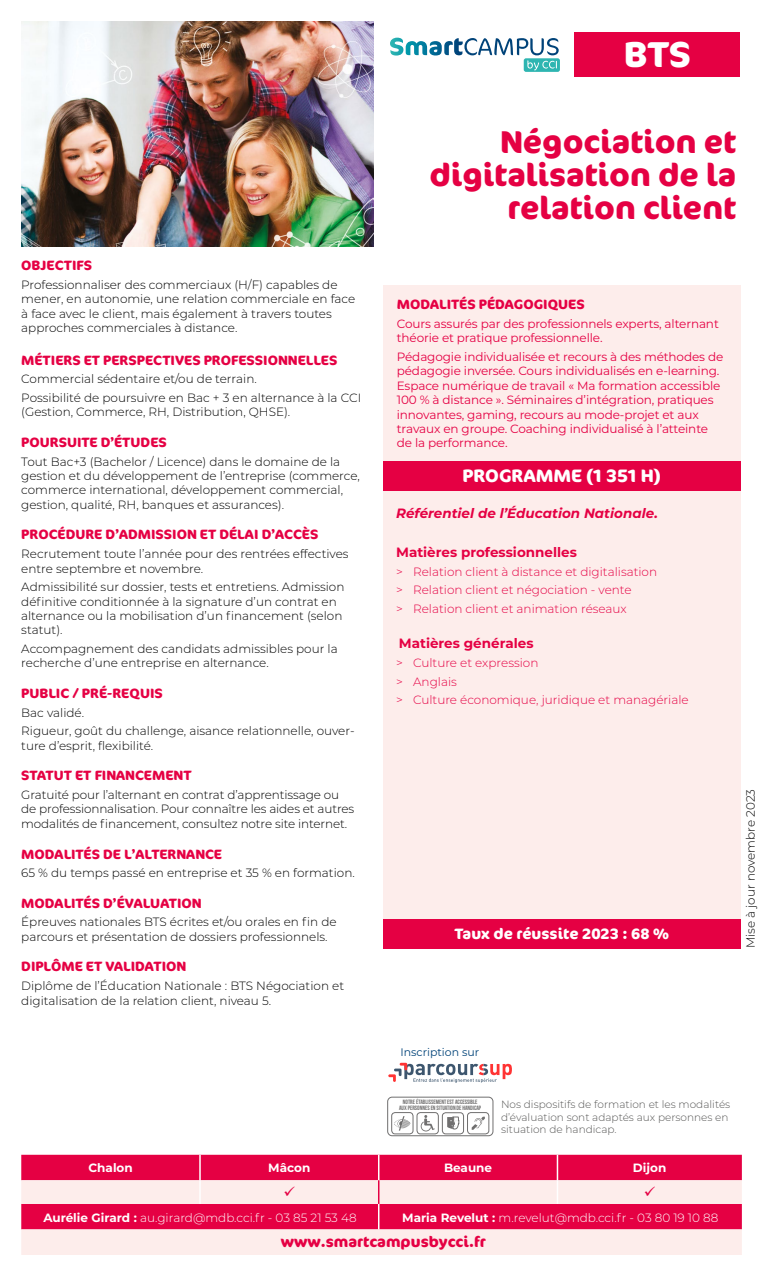
<style>
.page{position:relative;width:766px;height:1276px;background:#fff}
.page>*{position:absolute;margin:0;border:0;box-sizing:border-box;transform-origin:0 0}
.t1{font:700 36px "Cocon";color:#fff}
.t2{font:700 31.5px/33px "Cocon";color:#e50043;text-align:right}
.t3{font:700 18px "Cocon";color:#fff}
.t4{font:700 15px "Cocon";color:#e50043}
.t5{font:700 15px "Cocon";color:#fff}
.t6{font:700 13.5px "Cocon";color:#e50043}
.t7{font:700 13.5px "Montserrat";color:#e50043}
.t8{font:italic 700 13.5px "Montserrat";color:#e50043}
.t9{font:300 12px/14.4px "Montserrat";color:#000}
.t10{font:12px/14.4px "Montserrat";letter-spacing:-.01em;color:#e50043}
.t11{font:300 12px/18.6px "Montserrat";color:#e50043}
.t12{font:300 12px "Montserrat";color:#fff}
.t13{font:700 12px "Montserrat";color:#fff}
.t14{font:10.95px "Montserrat";color:#004379}
.t15{font:300 10.5px/12.6px "Montserrat";color:#575756}
.t16{font:700 6.3px/6.3px "Bebas Neue";color:#706f6f;text-align:center}
.s1{font-weight:700}
</style>
<div class="page">
<img style="left:21px;top:21px;width:352px;height:226px">
<div style="left:523px;top:58px;width:36px;height:14px;background:#2eb5b1;border-radius:2px"></div>
<svg style="left:390px;top:38px;width:168px;height:32px"></svg>
<div style="left:574px;top:32px;width:166px;height:44px;background:#e50043"></div>
<div style="left:383px;top:285px;width:357px;height:635px;background:#fdedeb"></div>
<div style="left:383px;top:461px;width:357px;height:30px;background:#e50043"></div>
<div style="left:383px;top:918px;width:357px;height:30px;background:#e50043"></div>
<div style="left:387px;top:1096px;width:106px;height:40px;border:1px solid #706f6f;border-radius:4px"></div>
<div style="left:391px;top:1112px;width:22px;height:22px;border:1px solid #706f6f;border-radius:3px"></div>
<svg style="left:394px;top:1116px;width:16px;height:14px"></svg>
<div style="left:416px;top:1112px;width:22px;height:22px;border:1px solid #706f6f;border-radius:3px"></div>
<svg style="left:420px;top:1115px;width:14px;height:16px"></svg>
<div style="left:467px;top:1112px;width:22px;height:22px;border:1px solid #706f6f;border-radius:3px"></div>
<svg style="left:471px;top:1116px;width:13px;height:13px"></svg>
<div style="left:442px;top:1112px;width:22px;height:22px;border:1px solid #706f6f;border-radius:3px"></div>
<svg style="left:447px;top:1116px;width:12px;height:13px"></svg>
<svg style="left:388px;top:1062px;width:123px;height:20px"></svg>
<div style="left:21px;top:1154px;width:720px;height:26px;background:#e50043"></div>
<svg style="left:21px;top:1180px;width:720px;height:75px;background:#f49cb2"></svg>
<hr style="left:199px;top:1154px;width:2px;height:26px;background:#fff">
<hr style="left:199px;top:1180px;width:2px;height:24px;background:#fff">
<hr style="left:556px;top:1154px;width:2px;height:26px;background:#fff">
<hr style="left:556px;top:1180px;width:2px;height:24px;background:#fff">
<svg style="left:378px;top:1154px;width:1px;height:75px"></svg>
<svg style="left:284px;top:1186px;width:10px;height:10px"></svg>
<svg style="left:644px;top:1186px;width:10px;height:10px"></svg>
<h1 class="t1" style="left:623px;top:33px;width:68px">BTS</h1>
<h2 class="t2" style="left:429px;top:126px;width:308px">Négociation et digitalisation de la relation client</h2>
<p class="t6" style="left:21px;top:257px;width:72px">OBJECTIFS</p>
<p class="t9" style="left:21px;top:277px;width:335px">Professionnaliser des commerciaux (H/F) capables de mener, en autonomie, une relation commerciale en face à face avec le client, mais également à travers toutes approches commerciales à distance.</p>
<p class="t6" style="left:21px;top:352px;width:317px">MÉTIERS ET PERSPECTIVES PROFESSIONNELLES</p>
<p class="t9" style="left:21px;top:369px;width:341px;line-height:18.6px">Commercial sédentaire et/ou de terrain.<br>Possibilité de poursuivre en Bac + 3 en alternance à la CCI</p>
<p class="t9" style="left:21px;top:404px;width:270px">(Gestion, Commerce, RH, Distribution, QHSE).</p>
<p class="t6" style="left:21px;top:434px;width:147px">POURSUITE D’ÉTUDES</p>
<p class="t9" style="left:21px;top:454px;width:340px">Tout Bac+3 (Bachelor / Licence) dans le domaine de la gestion et du développement de l’entreprise (commerce, commerce international, développement commercial, gestion, qualité, RH, banques et assurances).</p>
<p class="t6" style="left:21px;top:526px;width:298px">PROCÉDURE D’ADMISSION ET DÉLAI D’ACCÈS</p>
<p class="t9" style="left:21px;top:546px;width:329px">Recrutement toute l’année pour des rentrées effectives entre septembre et novembre.</p>
<p class="t9" style="left:21px;top:579px;width:324px">Admissibilité sur dossier, tests et entretiens. Admission définitive conditionnée à la signature d’un contrat en alternance ou la mobilisation d’un financement (selon statut).</p>
<p class="t9" style="left:21px;top:641px;width:318px">Accompagnement des candidats admissibles pour la recherche d’une entreprise en alternance.</p>
<p class="t6" style="left:21px;top:685px;width:143px">PUBLIC / PRÉ-REQUIS</p>
<p class="t9" style="left:21px;top:703px;width:335px;line-height:18.6px">Bac validé.<br>Rigueur, goût du challenge, aisance relationnelle, ouver-</p>
<p class="t9" style="left:21px;top:738px;width:133px">ture d’esprit, flexibilité.</p>
<p class="t6" style="left:21px;top:767px;width:172px">STATUT ET FINANCEMENT</p>
<p class="t9" style="left:21px;top:787px;width:334px">Gratuité pour l’alternant en contrat d’apprentissage ou de professionnalisation. Pour connaître les aides et autres modalités de financement, consultez notre site internet.</p>
<p class="t6" style="left:21px;top:845px;width:202px">MODALITÉS DE L’ALTERNANCE</p>
<p class="t9" style="left:21px;top:865px;width:335px">65 % du temps passé en entreprise et 35 % en formation.</p>
<p class="t6" style="left:21px;top:895px;width:182px">MODALITÉS D’ÉVALUATION</p>
<p class="t9" style="left:21px;top:914px;width:317px">Épreuves nationales BTS écrites et/ou orales en fin de parcours et présentation de dossiers professionnels.</p>
<p class="t6" style="left:21px;top:958px;width:166px">DIPLÔME ET VALIDATION</p>
<p class="t9" style="left:21px;top:978px;width:324px">Diplôme de l’Éducation Nationale : BTS Négociation et digitalisation de la relation client, niveau 5.</p>
<p class="t6" style="left:396px;top:296px;width:189px">MODALITÉS PÉDAGOGIQUES</p>
<p class="t10" style="left:396px;top:316px;width:323px">Cours assurés par des professionnels experts, alternant théorie et pratique professionnelle.</p>
<p class="t10" style="left:396px;top:349px;width:328px">Pédagogie individualisée et recours à des méthodes de pédagogie inversée. Cours individualisés en e-learning.<br>Espace numérique de travail « Ma formation accessible 100 % à distance ». Séminaires d’intégration, pratiques innovantes, gaming, recours au mode-projet et aux travaux en groupe. Coaching individualisé à l’atteinte de la performance.</p>
<h3 class="t3" style="left:462px;top:465px;width:200px">PROGRAMME (1 351 H)</h3>
<p class="t8" style="left:396px;top:503px;width:263px">Référentiel de l’Éducation Nationale.</p>
<p class="t7" style="left:396px;top:542px;width:182px">Matières professionnelles</p>
<p class="t11" style="left:396px;top:562px;width:262px">&gt; Relation client à distance et digitalisation &gt; Relation client et négociation - vente<br>&gt; Relation client et animation réseaux</p>
<p class="t7" style="left:399px;top:634px;width:136px">Matières générales</p>
<p class="t11" style="left:396px;top:653px;width:294px">&gt; Culture et expression<br>&gt; Anglais<br>&gt; Culture économique, juridique et managériale</p>
<p class="t5" style="left:454px;top:925px;width:216px">Taux de réussite 2023 : 68 %</p>
<p class="t9" style="left:742px;top:948px;width:161px;rotate:-90deg">Mise à jour novembre 2023</p>
<p class="t14" style="left:400px;top:1044px;width:80px">Inscription sur</p>
<p class="t16" style="left:399px;top:1098px;width:84px">NOTRE ÉTABLISSEMENT EST ACCESSIBLE<br>AUX PERSONNES EN SITUATION DE HANDICAP</p>
<p class="t16" style="left:517px;top:1099px;width:63px">NOTRE ÉTABLISSEMENT<br>EST ACCESSIBLE AUX PERSONNES<br>EN SITUATION DE HANDICAP</p>
<p class="t15" style="left:501px;top:1097px;width:231px">Nos dispositifs de formation et les modalités d’évaluation sont adaptés aux personnes en situation de handicap.</p>
<p class="t13" style="left:88px;top:1159px;width:46px">Chalon</p>
<p class="t13" style="left:268px;top:1159px;width:44px">Mâcon</p>
<p class="t13" style="left:444px;top:1159px;width:50px">Beaune</p>
<p class="t13" style="left:632px;top:1159px;width:35px">Dijon</p>
<p class="t12" style="left:43px;top:1209px;width:315px"><span class="s1">Aurélie Girard :</span> au.girard@mdb.cci.fr - 03 85 21 53 48</p>
<p class="t12" style="left:402px;top:1209px;width:317px"><span class="s1">Maria Revelut :</span> m.revelut@mdb.cci.fr - 03 80 19 10 88</p>
<p class="t4" style="left:281px;top:1232px;width:206px">www.smartcampusbycci.fr</p>
</div>
